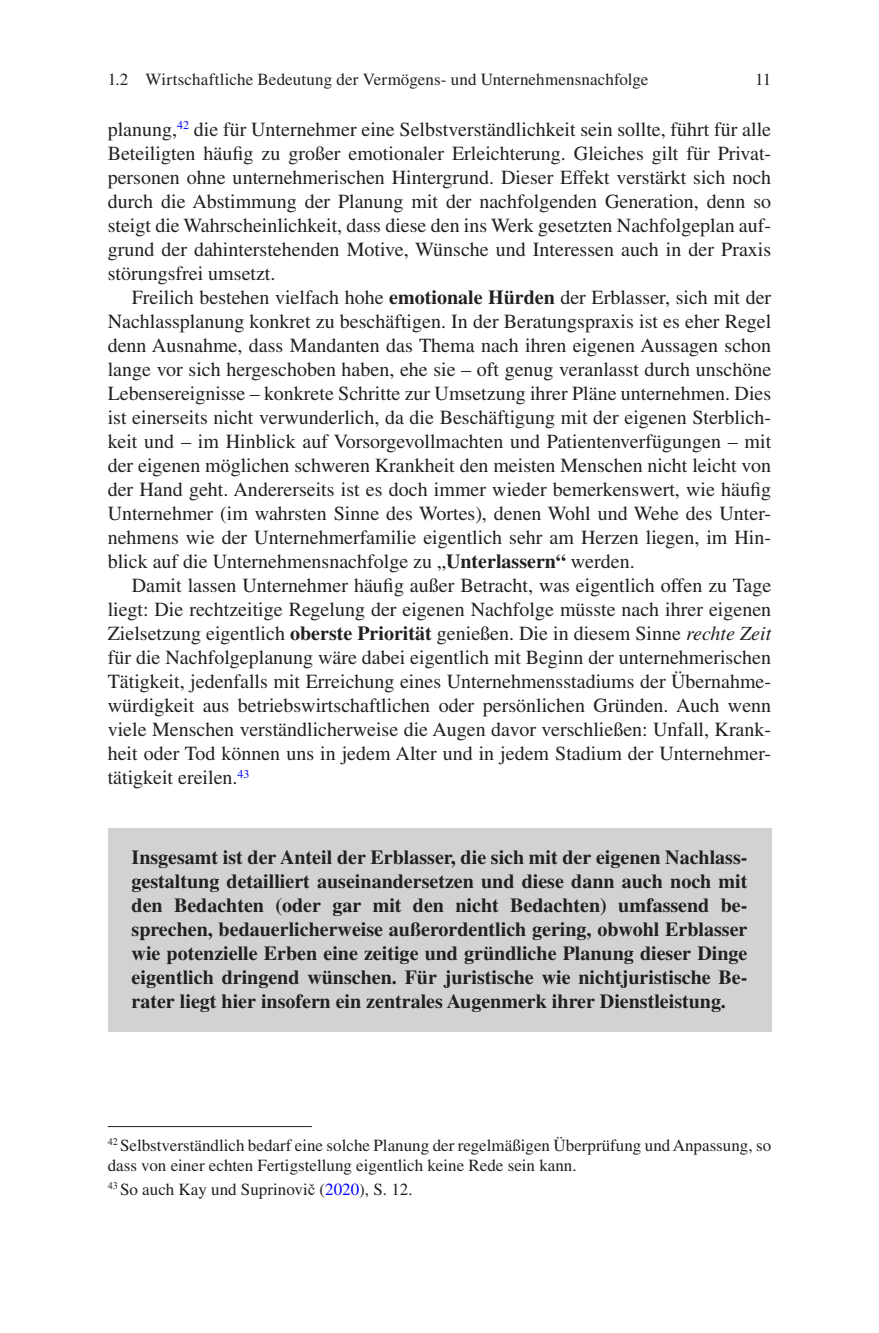
<style>
.page{position:relative;width:879px;height:1333px;background:#fff}
.page>*{position:absolute;margin:0;border:0;box-sizing:border-box;transform-origin:0 0}
.Text{font:20px/24px "Times LT Std";color:#231f20;text-align:justify}
.Text_flush{font:20px/24px "Times LT Std";color:#231f20;text-align:justify}
.Text-2{font:700 20px/24px "Times LT Std";color:#231f20;text-align:justify}
.Ftnote{font:17px/20px "Times LT Std";color:#231f20}
.s1{font-weight:700}
.s2{font-style:italic}
.s3{font-family:"Times New Roman"}
.s4{color:#00f}
</style>
<div class="page">
<div style="left:108px;top:828px;width:663px;height:203px;background:#d1d2d4"></div>
<hr style="left:108px;top:1125px;width:204px;height:1px;background:#231f20">
<p class="Ftnote" style="left:108px;top:69px;width:542px">1.2 Wirtschaftliche Bedeutung der Vermögens- und Unternehmensnachfolge</p>
<p class="Ftnote" style="left:755px;top:69px;width:17px">11</p>
<p class="Text_flush" style="left:108px;top:117px;width:665px">planung,<sup>42</sup> die für Unternehmer eine Selbstverständlichkeit sein sollte, führt für alle Beteiligten häufig zu großer emotionaler Erleichterung. Gleiches gilt für Privat&shy;personen ohne unternehmerischen Hintergrund. Dieser Effekt verstärkt sich noch durch die Abstimmung der Planung mit der nachfolgenden Generation, denn so steigt die Wahrscheinlichkeit, dass diese den ins Werk gesetzten Nachfolgeplan auf&shy;grund der dahinterstehenden Motive, Wünsche und Interessen auch in der Praxis störungsfrei umsetzt.</p>
<p class="Text" style="left:108px;top:285px;width:665px;text-indent:24px">Freilich bestehen vielfach hohe <span class="s1">emotionale Hürden</span> der Erblasser, sich mit der Nachlassplanung konkret zu beschäftigen. In der Beratungspraxis ist es eher Regel denn Ausnahme, dass Mandanten das Thema nach ihren eigenen Aussagen schon lange vor sich hergeschoben haben, ehe sie – oft genug veranlasst durch unschöne Lebensereignisse – konkrete Schritte zur Umsetzung ihrer Pläne unternehmen. Dies ist einerseits nicht verwunderlich, da die Beschäftigung mit der eigenen Sterblich&shy;keit und – im Hinblick auf Vorsorgevollmachten und Patientenverfügungen – mit der eigenen möglichen schweren Krankheit den meisten Menschen nicht leicht von der Hand geht. Andererseits ist es doch immer wieder bemerkenswert, wie häufig Unternehmer (im wahrsten Sinne des Wortes), denen Wohl und Wehe des Unter&shy;nehmens wie der Unternehmerfamilie eigentlich sehr am Herzen liegen, im Hin&shy;blick auf die Unternehmensnachfolge zu „<span class="s1">Unterlassern“</span> werden.</p>
<p class="Text" style="left:108px;top:573px;width:665px;text-indent:24px">Damit lassen Unternehmer häufig außer Betracht, was eigentlich offen zu Tage liegt: Die rechtzeitige Regelung der eigenen Nachfolge müsste nach ihrer eigenen Zielsetzung eigentlich <span class="s1">oberste Priorität</span> genießen. Die in diesem Sinne <span class="s2">rechte Zeit </span>für die Nachfolgeplanung wäre dabei eigentlich mit Beginn der unternehmerischen Tätigkeit, jedenfalls mit Erreichung eines Unternehmensstadiums der Übernahme&shy;würdigkeit aus betriebswirtschaftlichen oder persönlichen Gründen. Auch wenn viele Menschen verständlicherweise die Augen davor verschließen: Unfall, Krank&shy;heit oder Tod können uns in jedem Alter und in jedem Stadium der Unternehmer&shy;tätigkeit ereilen.<sup>43</sup></p>
<p class="Text-2" style="left:132px;top:844px;width:617px">Insgesamt ist der Anteil der Erblasser, die sich mit der eigenen Nachlass&shy;gestaltung detailliert auseinandersetzen und diese dann auch noch mit den Bedachten (oder gar mit den nicht Bedachten) umfassend be&shy;sprechen, bedauerlicherweise außerordentlich gering, obwohl Erblasser wie potenzielle Erben eine zeitige und gründliche Planung dieser Dinge eigentlich dringend wünschen. Für juristische wie nichtjuristische Be&shy;rater liegt hier insofern ein zentrales Augenmerk ihrer Dienstleistung.</p>
<p class="Ftnote" style="left:108px;top:1134px;width:665px"><sup>42</sup> Selbstverständlich bedarf eine solche Planung der regelmäßigen Überprüfung und Anpassung, so dass von einer echten Fertigstellung eigentlich keine Rede sein kann.</p>
<p class="Ftnote" style="left:108px;top:1178px;width:306px"><sup>43</sup> So auch Kay und Suprinovi<span class="s3">č</span> (<span class="s4">2020</span>), S. 12.</p>
</div>
